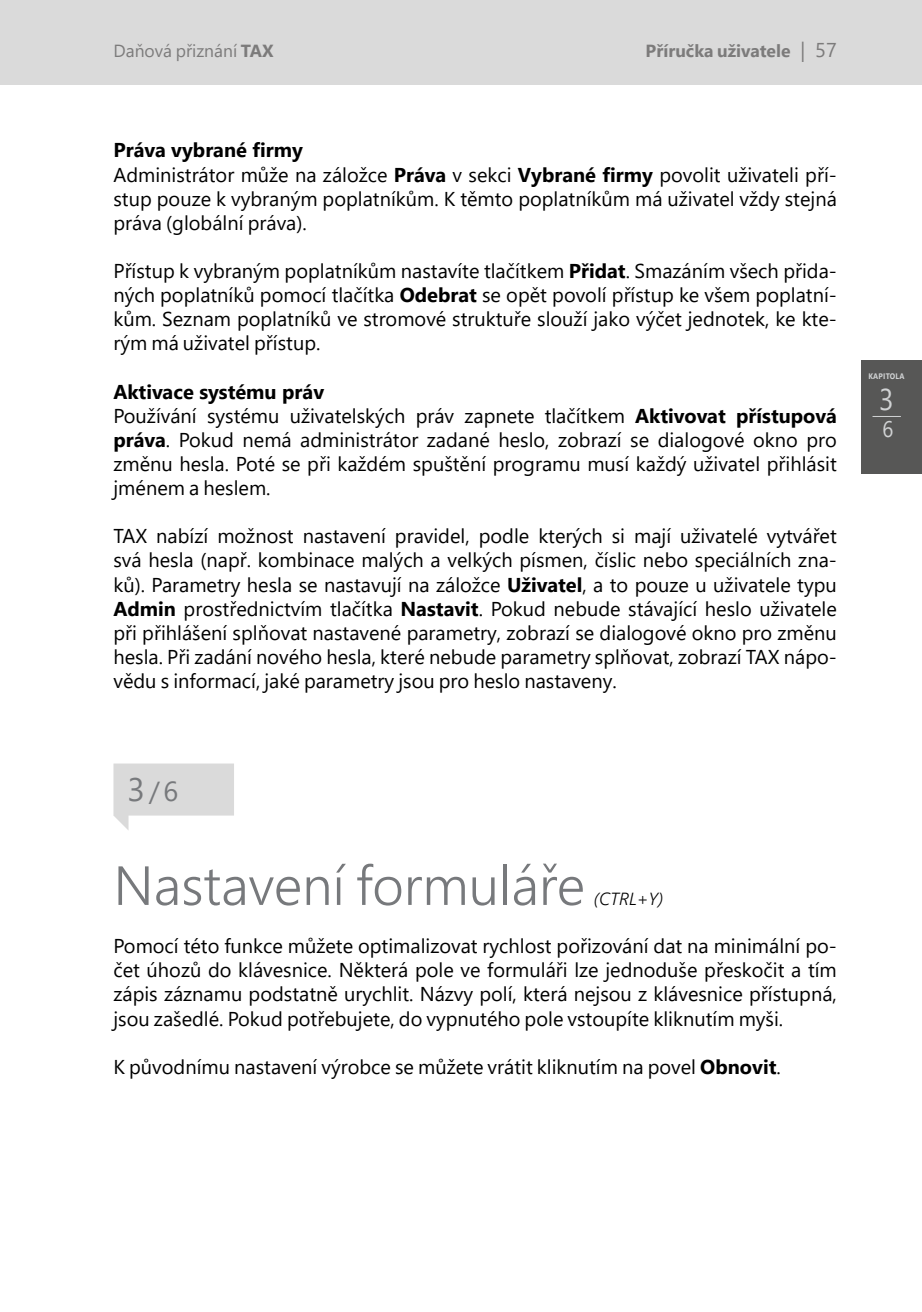
<style>
.page{position:relative;width:922px;height:1312px;background:#fff}
.page>*{position:absolute;margin:0;border:0;box-sizing:border-box;transform-origin:0 0}
.t1{font:300 55px "Segoe UI";color:#77797c}
.t2{font:30px "Segoe UI";color:#d1d3d4;scale:.9 1}
.t3{font:27.5px "Segoe UI";color:#77797c}
.t4{font:22.5px "Segoe UI";color:#d1d3d4;scale:.9 1}
.t5{font:20px/24px "Segoe UI";color:#000;text-align:justify}
.t6{font:700 17.5px "Segoe UI";color:#7c7b7b}
.t7{font:17.5px "Segoe UI";color:#7c7b7b}
.t8{font:italic 300 17.5px "Segoe UI";color:#000}
.t9{font:700 8px "Segoe UI";letter-spacing:.03em;color:#d1d3d4;scale:.9 1}
.s1{font-weight:700}
.s2{font-weight:400;font-size:20px}
.s3{font-size:32.5px}
</style>
<div class="page">
<div style="left:0;top:0;width:921px;height:85px;background:#dadada"></div>
<div style="left:113px;top:763px;width:121px;height:52px;background:#dadada"></div>
<svg style="left:113px;top:800px;width:15px;height:30px"></svg>
<div style="left:861px;top:360px;width:60px;height:113px;background:#575756"></div>
<svg style="left:872px;top:416px;width:28px;height:1px"></svg>
<p class="t7" style="left:113px;top:34px;width:162px">Daňová přiznání <span class="s1">TAX</span></p>
<p class="t6" style="left:645px;top:34px;width:193px">Příručka uživatele <span class="s2">| 57</span></p>
<p class="t5" style="left:113px;top:136px;width:724px;text-align:left"><span class="s1">Práva vybrané firmy<br></span>Administrátor může na záložce <span class="s1">Práva</span> v sekci <span class="s1">Vybrané firmy</span> povolit uživateli pří&shy;stup pouze k vybraným poplatníkům. K těmto poplatníkům má uživatel vždy stejná práva (globální práva).</p>
<p class="t5" style="left:113px;top:257px;width:724px">Přístup k vybraným poplatníkům nastavíte tlačítkem <span class="s1">Přidat</span>. Smazáním všech přida&shy;ných poplatníků pomocí tlačítka <span class="s1">Odebrat</span> se opět povolí přístup ke všem poplatní&shy;kům. Seznam poplatníků ve stromové struktuře slouží jako výčet jednotek, ke kte&shy;rým má uživatel přístup.</p>
<p class="t5" style="left:113px;top:377px;width:724px;text-align:left"><span class="s1">Aktivace systému práv<br></span>Používání systému uživatelských práv zapnete tlačítkem <span class="s1">Aktivovat přístupová práva</span>. Pokud nemá administrátor zadané heslo, zobrazí se dialogové okno pro změnu hesla. Poté se při každém spuštění programu musí každý uživatel přihlásit jménem a heslem.</p>
<p class="t5" style="left:113px;top:522px;width:724px">TAX nabízí možnost nastavení pravidel, podle kterých si mají uživatelé vytvářet svá hesla (např. kombinace malých a velkých písmen, číslic nebo speciálních zna&shy;ků). Parametry hesla se nastavují na záložce <span class="s1">Uživatel</span>, a to pouze u uživatele typu <span class="s1">Admin</span> prostřednictvím tlačítka <span class="s1">Nastavit</span>. Pokud nebude stávající heslo uživatele při přihlášení splňovat nastavené parametry, zobrazí se dialogové okno pro změnu hesla. Při zadání nového hesla, které nebude parametry splňovat, zobrazí TAX nápo&shy;vědu s informací, jaké parametry jsou pro heslo nastaveny.</p>
<p class="t9" style="left:868px;top:368px;width:42px">KAPITOLA</p>
<h2 class="t2" style="left:879px;top:370px;width:18px">3</h2>
<p class="t4" style="left:882px;top:407px;width:14px">6</p>
<h3 class="t3" style="left:128px;top:765px;width:52px"><span class="s3">3</span> / 6</h3>
<h1 class="t1" style="left:113px;top:833px;width:473px">Nastavení formuláře</h1>
<p class="t8" style="left:593px;top:882px;width:71px">(CTRL+Y)</p>
<p class="t5" style="left:113px;top:932px;width:724px">Pomocí této funkce můžete optimalizovat rychlost pořizování dat na minimální po&shy;čet úhozů do klávesnice. Některá pole ve formuláři lze jednoduše přeskočit a tím zápis záznamu podstatně urychlit. Názvy polí, která nejsou z klávesnice přístupná, jsou zašedlé. Pokud potřebujete, do vypnutého pole vstoupíte kliknutím myši.</p>
<p class="t5" style="left:113px;top:1052px;width:668px">K původnímu nastavení výrobce se můžete vrátit kliknutím na povel <span class="s1">Obnovit</span>.</p>
</div>
